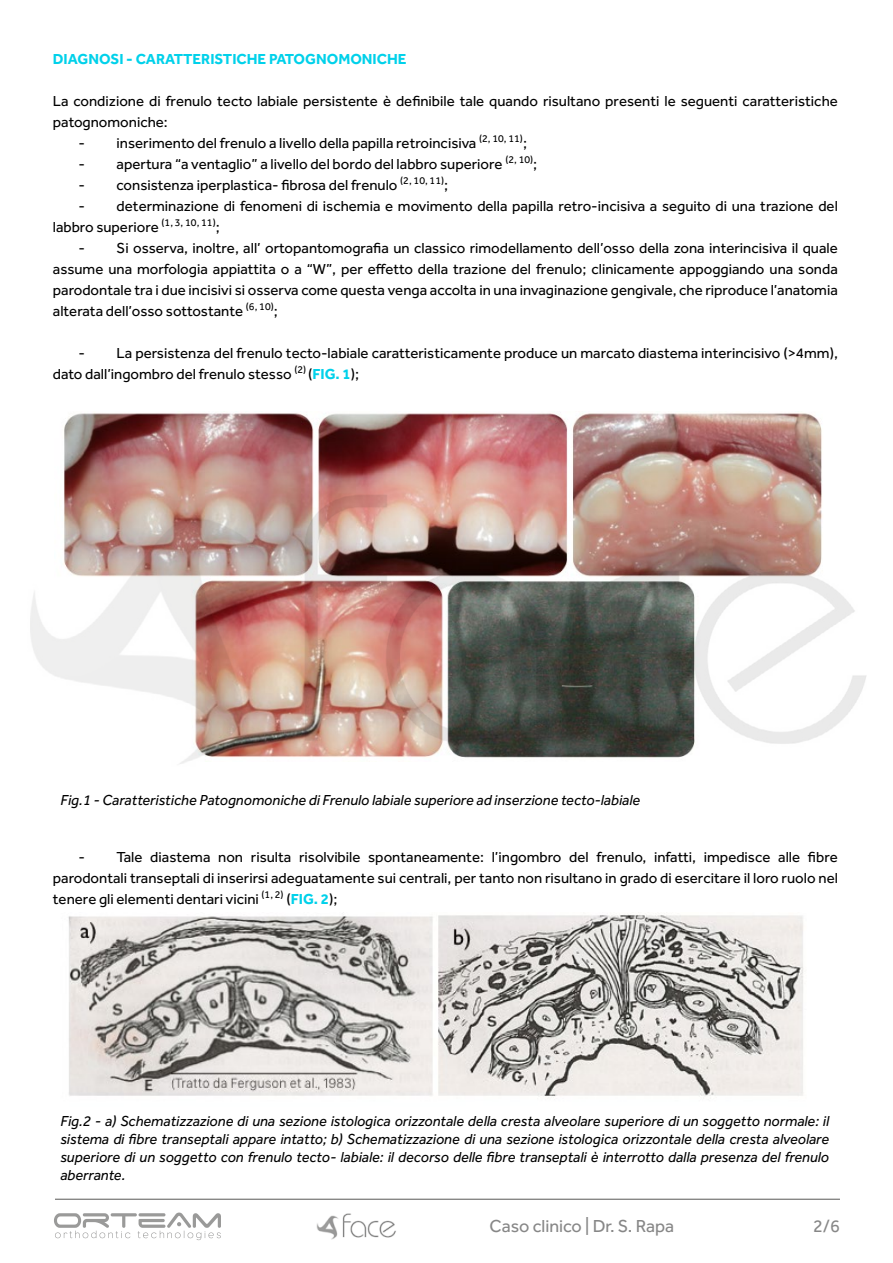
<style>
.page{position:relative;width:893px;height:1263px;background:#fff}
.page>*{position:absolute;margin:0;border:0;box-sizing:border-box;transform-origin:0 0}
.t1{font:18px "Effra";color:#878787}
.t2{font:15px/21px "Effra";color:#000}
.t3{font:italic 15px/18px "Effra";color:#000;text-align:justify}
.t4{font:700 15px "Effra";color:#00d1ea}
.s1{font-weight:700;color:#00d1ea}
</style>
<div class="page">
<img style="left:30px;top:592px;width:836px;height:172px">
<svg style="left:54px;top:1212px;width:167px;height:28px"></svg>
<img style="left:316px;top:1213px;width:80px;height:26px">
<hr style="left:55px;top:1199px;width:785px;height:1px;background:#575756">
<img style="left:55px;top:413px;width:784px;height:348px">
<img style="left:68px;top:914px;width:736px;height:182px">
<p class="t4" style="left:53px;top:50px;width:355px">DIAGNOSI - CARATTERISTICHE PATOGNOMONICHE</p>
<p class="t2" style="left:53px;top:90px;width:786px">La condizione di frenulo tecto labiale persistente è definibile tale quando risultano presenti le seguenti caratteristiche patognomoniche:</p>
<p class="t2" style="left:78px;top:132px;width:450px">- inserimento del frenulo a livello della papilla retroincisiva <sup>(2,</sup> <sup>10,</sup> <sup>11)</sup>;</p>
<p class="t2" style="left:78px;top:153px;width:460px">- apertura “a ventaglio” a livello del bordo del labbro superiore <sup>(2,</sup> <sup>10)</sup>;</p>
<p class="t2" style="left:78px;top:174px;width:371px">- consistenza iperplastica- fibrosa del frenulo <sup>(2,</sup> <sup>10,</sup> <sup>11)</sup>;</p>
<p class="t2" style="left:53px;top:195px;width:786px;text-indent:26px">- determinazione di fenomeni di ischemia e movimento della papilla retro-incisiva a seguito di una trazione del labbro superiore <sup>(1,</sup> <sup>3,</sup> <sup>10,</sup> <sup>11)</sup>;</p>
<p class="t2" style="left:53px;top:237px;width:786px;text-align:justify;text-indent:26px">- Si osserva, inoltre, all’ ortopantomografia un classico rimodellamento dell’osso della zona interincisiva il quale assume una morfologia appiattita o a “W”, per effetto della trazione del frenulo; clinicamente appoggiando una sonda parodontale tra i due incisivi si osserva come questa venga accolta in una invaginazione gengivale, che riproduce l’anatomia alterata dell’osso sottostante <sup>(6,</sup> <sup>10)</sup>;</p>
<p class="t2" style="left:53px;top:342px;width:786px;text-indent:26px">- La persistenza del frenulo tecto-labiale caratteristicamente produce un marcato diastema interincisivo (&gt;4mm), dato dall’ingombro del frenulo stesso <sup>(2)</sup> (<span class="s1">FIG. 1</span>);</p>
<p class="t3" style="left:60px;top:791px;width:581px">Fig.1 - Caratteristiche Patognomoniche di Frenulo labiale superiore ad inserzione tecto-labiale</p>
<p class="t2" style="left:53px;top:846px;width:786px;text-align:justify;text-indent:26px">- Tale diastema non risulta risolvibile spontaneamente: l’ingombro del frenulo, infatti, impedisce alle fibre parodontali transeptali di inserirsi adeguatamente sui centrali, per tanto non risultano in grado di esercitare il loro ruolo nel tenere gli elementi dentari vicini <sup>(1,</sup> <sup>2)</sup> (<span class="s1">FIG. 2</span>);</p>
<p class="t3" style="left:60px;top:1112px;width:770px">Fig.2 - a) Schematizzazione di una sezione istologica orizzontale della cresta alveolare superiore di un soggetto normale: il sistema di fibre transeptali appare intatto; b) Schematizzazione di una sezione istologica orizzontale della cresta alveolare superiore di un soggetto con frenulo tecto- labiale: il decorso delle fibre transeptali è interrotto dalla presenza del frenulo aberrante.</p>
<p class="t1" style="left:490px;top:1216px;width:186px">Caso clinico | Dr. S. Rapa</p>
<p class="t1" style="left:813px;top:1216px;width:28px">2/6</p>
</div>
